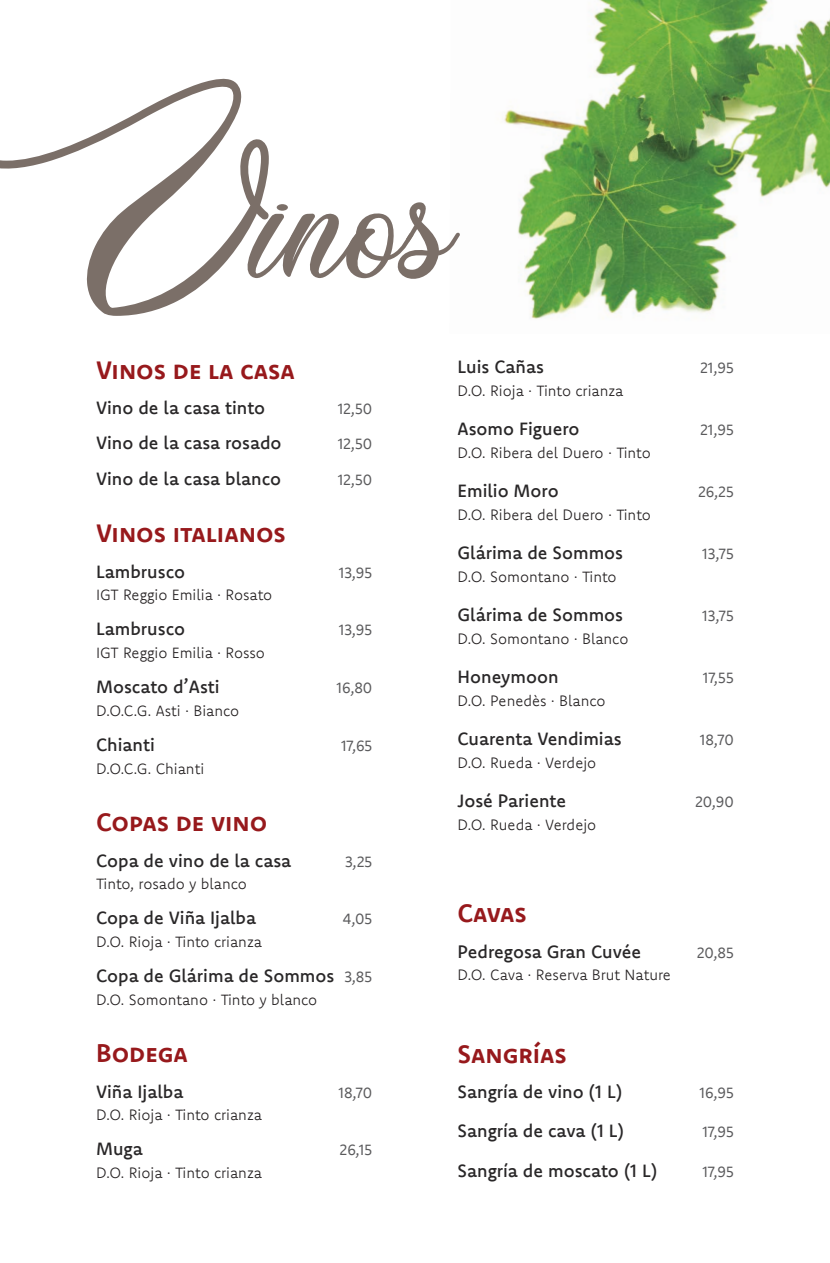
<style>
.page{position:relative;width:830px;height:1263px;background:#fff}
.page>*{position:absolute;margin:0;border:0;box-sizing:border-box;transform-origin:0 0}
.t1{font:164.55px "Weather Sunday Personal Use";color:#5a4b43}
.t2{font:25.5px "Komet Bold SC";color:#97191c}
.t3{font:500 18px "Komet";color:#292728}
.t4{font:300 15px "Komet";color:#231f20}
.t5{font:15px "Komet";color:#5a5a5c}
.s1{font-size:231px}
.s2{font-weight:400;font-size:15px;color:#5a5a5c}
</style>
<div class="page">
<img style="left:504px;top:0;width:325px;height:319px">
<h1 class="t1" style="left:-50px;top:121px;width:504px"><span class="s1">V</span>inos</h1>
<h2 class="t2" style="left:96px;top:353px;width:200px">Vinos de la casa</h2>
<p class="t3" style="left:96px;top:396px;width:170px">Vino de la casa tinto</p>
<p class="t5" style="left:337px;top:399px;width:36px">12,50</p>
<p class="t3" style="left:96px;top:431px;width:187px">Vino de la casa rosado</p>
<p class="t5" style="left:337px;top:434px;width:36px">12,50</p>
<p class="t3" style="left:96px;top:467px;width:186px">Vino de la casa blanco</p>
<p class="t5" style="left:337px;top:470px;width:36px">12,50</p>
<h2 class="t2" style="left:96px;top:517px;width:191px">Vinos italianos</h2>
<p class="t3" style="left:96px;top:560px;width:90px">Lambrusco</p>
<p class="t5" style="left:338px;top:563px;width:35px">13,95</p>
<p class="t4" style="left:96px;top:585px;width:178px">IGT Reggio Emilia · Rosato</p>
<p class="t3" style="left:96px;top:617px;width:90px">Lambrusco</p>
<p class="t5" style="left:338px;top:620px;width:35px">13,95</p>
<p class="t4" style="left:96px;top:643px;width:170px">IGT Reggio Emilia · Rosso</p>
<p class="t3" style="left:96px;top:675px;width:125px">Moscato d’Asti</p>
<p class="t5" style="left:336px;top:678px;width:37px">16,80</p>
<p class="t4" style="left:96px;top:701px;width:144px">D.O.C.G. Asti · Bianco</p>
<p class="t3" style="left:96px;top:733px;width:60px">Chianti</p>
<p class="t5" style="left:341px;top:736px;width:33px">17,65</p>
<p class="t4" style="left:96px;top:758px;width:109px">D.O.C.G. Chianti</p>
<h2 class="t2" style="left:96px;top:806px;width:173px">Copas de vino</h2>
<p class="t3" style="left:96px;top:848px;width:196px">Copa de vino de la casa</p>
<p class="t5" style="left:345px;top:851px;width:29px">3,25</p>
<p class="t4" style="left:96px;top:874px;width:152px">Tinto, rosado y blanco</p>
<p class="t3" style="left:96px;top:906px;width:161px">Copa de Viña Ijalba</p>
<p class="t5" style="left:343px;top:909px;width:31px">4,05</p>
<p class="t4" style="left:96px;top:932px;width:167px">D.O. Rioja · Tinto crianza</p>
<p class="t3" style="left:96px;top:964px;width:277px">Copa de Glárima de Sommos <span class="s2">3,85</span></p>
<p class="t4" style="left:96px;top:989px;width:223px">D.O. Somontano · Tinto y blanco</p>
<h2 class="t2" style="left:96px;top:1037px;width:93px">Bodega</h2>
<p class="t3" style="left:96px;top:1079px;width:89px">Viña Ijalba</p>
<p class="t5" style="left:338px;top:1082px;width:35px">18,70</p>
<p class="t4" style="left:96px;top:1105px;width:167px">D.O. Rioja · Tinto crianza</p>
<p class="t3" style="left:96px;top:1137px;width:48px">Muga</p>
<p class="t5" style="left:340px;top:1140px;width:34px">26,15</p>
<p class="t4" style="left:96px;top:1163px;width:167px">D.O. Rioja · Tinto crianza</p>
<p class="t3" style="left:457px;top:355px;width:88px">Luis Cañas</p>
<p class="t5" style="left:700px;top:358px;width:35px">21,95</p>
<p class="t4" style="left:457px;top:381px;width:167px">D.O. Rioja · Tinto crianza</p>
<p class="t3" style="left:457px;top:417px;width:123px">Asomo Figuero</p>
<p class="t5" style="left:700px;top:420px;width:35px">21,95</p>
<p class="t4" style="left:457px;top:443px;width:195px">D.O. Ribera del Duero · Tinto</p>
<p class="t3" style="left:457px;top:479px;width:103px">Emilio Moro</p>
<p class="t5" style="left:698px;top:482px;width:37px">26,25</p>
<p class="t4" style="left:457px;top:505px;width:195px">D.O. Ribera del Duero · Tinto</p>
<p class="t3" style="left:457px;top:541px;width:167px">Glárima de Sommos</p>
<p class="t5" style="left:702px;top:544px;width:33px">13,75</p>
<p class="t4" style="left:457px;top:567px;width:161px">D.O. Somontano · Tinto</p>
<p class="t3" style="left:457px;top:603px;width:167px">Glárima de Sommos</p>
<p class="t5" style="left:702px;top:606px;width:33px">13,75</p>
<p class="t4" style="left:457px;top:629px;width:172px">D.O. Somontano · Blanco</p>
<p class="t3" style="left:457px;top:665px;width:103px">Honeymoon</p>
<p class="t5" style="left:702px;top:668px;width:32px">17,55</p>
<p class="t4" style="left:457px;top:691px;width:149px">D.O. Penedès · Blanco</p>
<p class="t3" style="left:457px;top:727px;width:165px">Cuarenta Vendimias</p>
<p class="t5" style="left:699px;top:730px;width:35px">18,70</p>
<p class="t4" style="left:457px;top:753px;width:140px">D.O. Rueda · Verdejo</p>
<p class="t3" style="left:457px;top:789px;width:110px">José Pariente</p>
<p class="t5" style="left:695px;top:792px;width:40px">20,90</p>
<p class="t4" style="left:457px;top:815px;width:140px">D.O. Rueda · Verdejo</p>
<h2 class="t2" style="left:457px;top:897px;width:71px">Cavas</h2>
<p class="t3" style="left:457px;top:940px;width:185px">Pedregosa Gran Cuvée</p>
<p class="t5" style="left:696px;top:943px;width:38px">20,85</p>
<p class="t4" style="left:457px;top:965px;width:215px">D.O. Cava · Reserva Brut Nature</p>
<h2 class="t2" style="left:457px;top:1037px;width:111px">Sangrías</h2>
<p class="t3" style="left:457px;top:1080px;width:166px">Sangría de vino (1 L)</p>
<p class="t5" style="left:699px;top:1083px;width:36px">16,95</p>
<p class="t3" style="left:457px;top:1119px;width:168px">Sangría de cava (1 L)</p>
<p class="t5" style="left:702px;top:1122px;width:33px">17,95</p>
<p class="t3" style="left:457px;top:1159px;width:201px">Sangría de moscato (1 L)</p>
<p class="t5" style="left:702px;top:1162px;width:33px">17,95</p>
</div>
